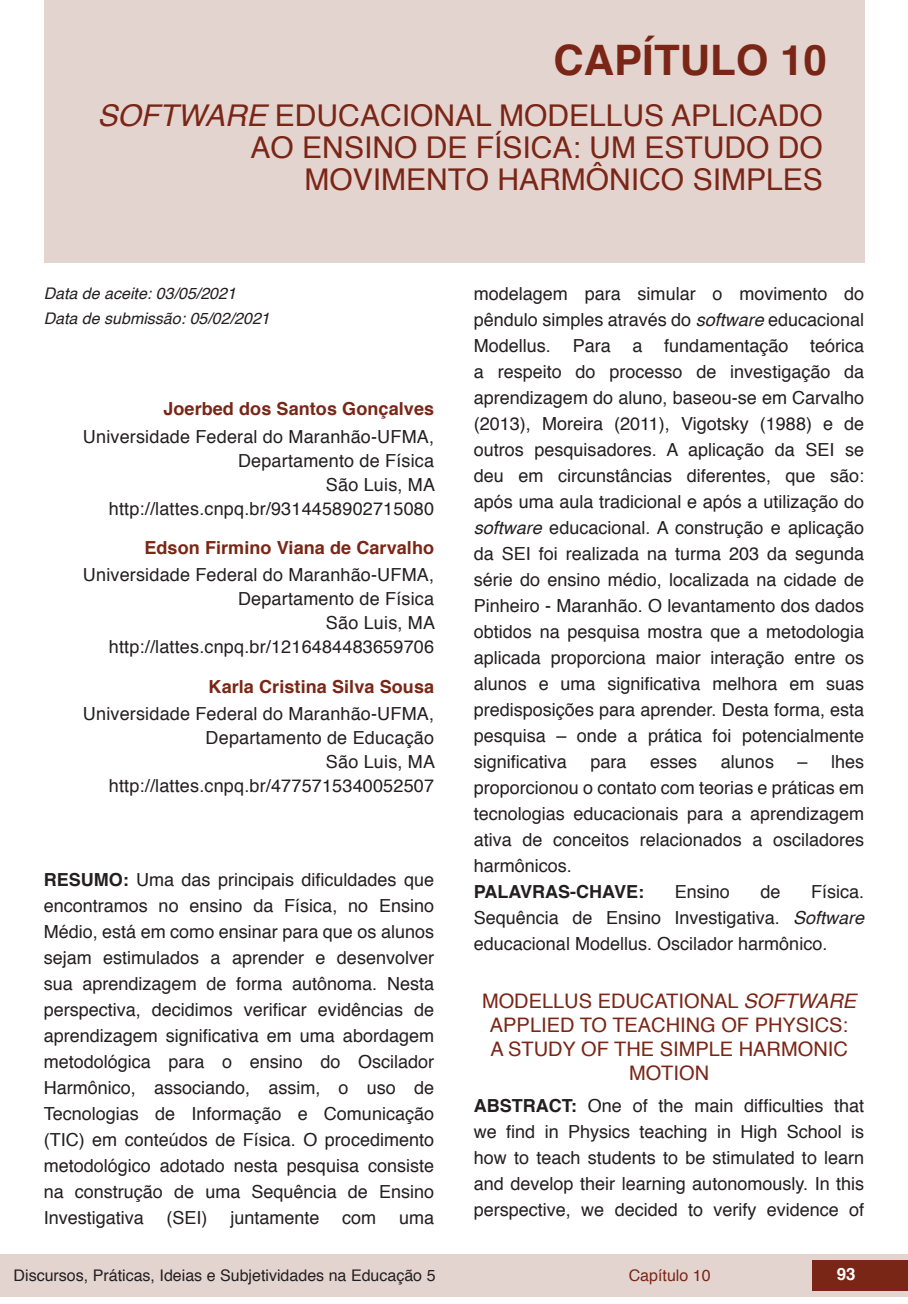
<style>
.page{position:relative;width:908px;height:1304px;background:#fff}
.page>*{position:absolute;margin:0;border:0;box-sizing:border-box;transform-origin:0 0}
.capítulos{font:700 42px "Helvetica";color:#7a2616}
.nome_artigos{font:30px/32px "Helvetica";color:#7a2616;text-align:right}
.título_Inglês{font:20px/24px "Helvetica";color:#7a2616;text-align:center}
.Resumos_e_PC_TXT{font:18px/26px "Helvetica";color:#231f20;text-align:justify}
.info_autores{font:18px/24px "Helvetica";letter-spacing:.01em;color:#231f20;text-align:right}
.nome_autores{font:700 18px "Helvetica";letter-spacing:.005em;color:#7a2616}
.Resumos_e_PC_TXT-2{font:700 18px "Helvetica";color:#231f20}
.t1{font:700 16.8px "Helvetica";color:#fff}
.t2{font:16px "Helvetica";color:#231f20}
.data{font:italic 16px "Helvetica";color:#231f20}
.t3{font:16px "Helvetica";color:#7a2616}
.s1{font-style:italic}
.s2{font-weight:700}
</style>
<div class="page">
<div style="left:0;top:1254px;width:906px;height:43px;background:#e4d4d0"></div>
<div style="left:812px;top:1261px;width:95px;height:30px;background:#7a2616"></div>
<div style="left:44px;top:0;width:819px;height:263px;background:#e4d4d0"></div>
<p class="capítulos" style="left:553px;top:26px;width:275px">CAPÍTULO 10</p>
<p class="nome_artigos" style="left:97px;top:101px;width:726px"><span class="s1">SOFTWARE</span> EDUCACIONAL MODELLUS APLICADO<br>AO ENSINO DE FÍSICA: UM ESTUDO DO<br>MOVIMENTO HARMÔNICO SIMPLES</p>
<p class="data" style="left:44px;top:280px;width:194px">Data de aceite: 03/05/2021</p>
<p class="data" style="left:44px;top:306px;width:227px">Data de submissão: 05/02/2021</p>
<p class="nome_autores" style="left:163px;top:395px;width:272px">Joerbed dos Santos Gonçalves</p>
<p class="info_autores" style="left:83px;top:425px;width:352px">Universidade Federal do Maranhão-UFMA,<br>Departamento de Física</p>
<p class="info_autores" style="left:326px;top:473px;width:111px">São Luis, MA</p>
<p class="info_autores" style="left:109px;top:497px;width:326px">http://lattes.cnpq.br/9314458902715080</p>
<p class="nome_autores" style="left:144px;top:533px;width:291px">Edson Firmino Viana de Carvalho</p>
<p class="info_autores" style="left:83px;top:564px;width:352px">Universidade Federal do Maranhão-UFMA,<br>Departamento de Física</p>
<p class="info_autores" style="left:326px;top:612px;width:111px">São Luis, MA</p>
<p class="info_autores" style="left:109px;top:636px;width:326px">http://lattes.cnpq.br/1216484483659706</p>
<p class="nome_autores" style="left:208px;top:672px;width:227px">Karla Cristina Silva Sousa</p>
<p class="info_autores" style="left:83px;top:702px;width:352px">Universidade Federal do Maranhão-UFMA,<br>Departamento de Educação</p>
<p class="info_autores" style="left:326px;top:750px;width:111px">São Luis, MA</p>
<p class="info_autores" style="left:109px;top:774px;width:326px">http://lattes.cnpq.br/4775715340052507</p>
<p class="Resumos_e_PC_TXT" style="left:44px;top:867px;width:392px"><span class="s2">RESUMO:</span> Uma das principais dificuldades que encontramos no ensino da Física, no Ensino Médio, está em como ensinar para que os alunos sejam estimulados a aprender e desenvolver sua aprendizagem de forma autônoma. Nesta perspectiva, decidimos verificar evidências de aprendizagem significativa em uma abordagem metodológica para o ensino do Oscilador Harmônico, associando, assim, o uso de Tecnologias de Informação e Comunicação (TIC) em conteúdos de Física. O procedimento metodológico adotado nesta pesquisa consiste na construção de uma Sequência de Ensino Investigativa</p>
<p class="Resumos_e_PC_TXT" style="left:166px;top:1205px;width:43px">(SEI)</p>
<p class="Resumos_e_PC_TXT" style="left:230px;top:1205px;width:91px">juntamente</p>
<p class="Resumos_e_PC_TXT" style="left:342px;top:1205px;width:36px">com</p>
<p class="Resumos_e_PC_TXT" style="left:399px;top:1205px;width:37px">uma</p>
<p class="Resumos_e_PC_TXT" style="left:473px;top:281px;width:392px">modelagem para simular o movimento do pêndulo simples através do <span class="s1">software</span> educacional Modellus. Para a fundamentação teórica a respeito do processo de investigação da aprendizagem do aluno, baseou-se em Carvalho (2013), Moreira (2011), Vigotsky (1988) e de outros pesquisadores. A aplicação da SEI se deu em circunstâncias diferentes, que são: após uma aula tradicional e após a utilização do <span class="s1">software</span> educacional. A construção e aplicação da SEI foi realizada na turma 203 da segunda série do ensino médio, localizada na cidade de Pinheiro - Maranhão. O levantamento dos dados obtidos na pesquisa mostra que a metodologia aplicada proporciona maior interação entre os alunos e uma significativa melhora em suas predisposições para aprender. Desta forma, esta pesquisa – onde a prática foi potencialmente significativa</p>
<p class="Resumos_e_PC_TXT" style="left:473px;top:749px;width:392px;text-indent:323px">– lhes proporcionou o contato com teorias e práticas em tecnologias educacionais para a aprendizagem ativa de conceitos relacionados a osciladores harmônicos.</p>
<p class="Resumos_e_PC_TXT-2" style="left:473px;top:877px;width:172px">PALAVRAS-CHAVE:</p>
<p class="Resumos_e_PC_TXT" style="left:674px;top:879px;width:57px">Ensino</p>
<p class="Resumos_e_PC_TXT" style="left:760px;top:879px;width:22px">de</p>
<p class="Resumos_e_PC_TXT" style="left:590px;top:749px;width:38px">para</p>
<p class="Resumos_e_PC_TXT" style="left:650px;top:749px;width:49px">esses</p>
<p class="Resumos_e_PC_TXT" style="left:720px;top:749px;width:55px">alunos</p>
<p class="Resumos_e_PC_TXT" style="left:473px;top:879px;width:392px;text-indent:337px">Física.<br>Sequência de Ensino Investigativa. <span class="s1">Software </span>educacional Modellus. Oscilador harmônico.</p>
<p class="título_Inglês" style="left:482px;top:990px;width:375px">MODELLUS EDUCATIONAL <span class="s1">SOFTWARE<br></span>APPLIED TO TEACHING OF PHYSICS:<br>A STUDY OF THE SIMPLE HARMONIC<br>MOTION</p>
<p class="Resumos_e_PC_TXT" style="left:473px;top:1093px;width:392px"><span class="s2">ABSTRACT:</span> One of the main difficulties that we find in Physics teaching in High School is how to teach students to be stimulated to learn and develop their learning autonomously. In this perspective, we decided to verify evidence of</p>
<p class="t2" style="left:14px;top:1263px;width:423px">Discursos, Práticas, Ideias e Subjetividades na Educação 5</p>
<p class="t3" style="left:628px;top:1263px;width:83px">Capítulo 10</p>
<p class="t1" style="left:836px;top:1261px;width:20px">93</p>
</div>
